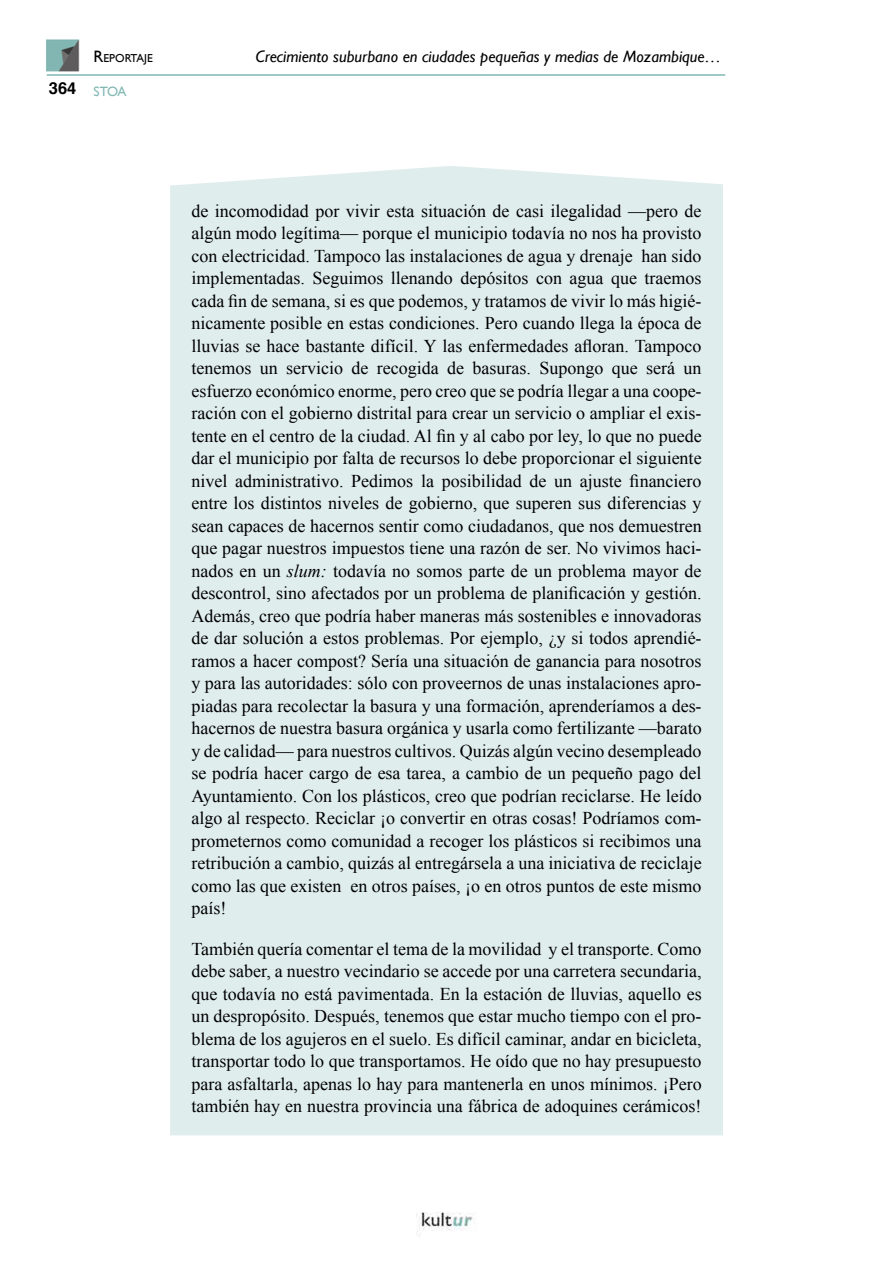
<style>
.page{position:relative;width:893px;height:1263px;background:#fff}
.page>*{position:absolute;margin:0;border:0;box-sizing:border-box;transform-origin:0 0}
.STOA_Cuerpo{font:18px/22.5px "Times New Roman";color:#000;text-align:justify}
.t1{font:italic 16.5px "Gill Sans";color:#000}
.t2{font:700 16.5px "Helvetica";color:#000}
.t3{font:13.5px "Gill Sans";color:#81b8b3}
.t4{font:11.55px "Gill Sans";color:#000}
.s1{font-size:16.5px}
.s2{font-style:italic}
</style>
<div class="page">
<div style="left:170px;top:166px;width:553px;height:969px;background:#dfedec"></div>
<img style="left:46px;top:39px;width:34px;height:33px">
<img style="left:417px;top:1212px;width:56px;height:25px">
<hr style="left:47px;top:74px;width:678px;height:2px;background:#81b8b3">
<p class="t2" style="left:49px;top:75px;width:29px">364</p>
<p class="t4" style="left:94px;top:52px;width:61px"><span class="s1">R</span>EPORTAJE</p>
<p class="t1" style="left:256px;top:47px;width:467px">Crecimiento suburbano en ciudades pequeñas y medias de Mozambique…</p>
<p class="t3" style="left:94px;top:83px;width:35px">STOA</p>
<p class="STOA_Cuerpo" style="left:191px;top:199px;width:512px">de incomodidad por vivir esta situación de casi ilegalidad —pero de algún modo legítima— porque el municipio todavía no nos ha provisto con electricidad. Tampoco las instalaciones de agua y drenaje han sido implementadas. Seguimos llenando depósitos con agua que traemos cada fin de semana, si es que podemos, y tratamos de vivir lo más higié&shy;nicamente posible en estas condiciones. Pero cuando llega la época de lluvias se hace bastante difícil. Y las enfermedades afloran. Tampoco tenemos un servicio de recogida de basuras. Supongo que será un esfuerzo económico enorme, pero creo que se podría llegar a una coope&shy;ración con el gobierno distrital para crear un servicio o ampliar el exis&shy;tente en el centro de la ciudad. Al fin y al cabo por ley, lo que no puede dar el municipio por falta de recursos lo debe proporcionar el siguiente nivel administrativo. Pedimos la posibilidad de un ajuste financiero entre los distintos niveles de gobierno, que superen sus diferencias y sean capaces de hacernos sentir como ciudadanos, que nos demuestren que pagar nuestros impuestos tiene una razón de ser. No vivimos haci&shy;nados en un <span class="s2">slum:</span> todavía no somos parte de un problema mayor de descontrol, sino afectados por un problema de planificación y gestión.<br>Además, creo que podría haber maneras más sostenibles e innovadoras de dar solución a estos problemas. Por ejemplo, ¿y si todos aprendié&shy;ramos a hacer compost? Sería una situación de ganancia para nosotros y para las autoridades: sólo con proveernos de unas instalaciones apro&shy;piadas para recolectar la basura y una formación, aprenderíamos a des&shy;hacernos de nuestra basura orgánica y usarla como fertilizante —barato y de calidad— para nuestros cultivos. Quizás algún vecino desempleado se podría hacer cargo de esa tarea, a cambio de un pequeño pago del Ayuntamiento. Con los plásticos, creo que podrían reciclarse. He leído algo al respecto. Reciclar ¡o convertir en otras cosas! Podríamos com&shy;prometernos como comunidad a recoger los plásticos si recibimos una retribución a cambio, quizás al entregársela a una iniciativa de reciclaje como las que existen en otros países, ¡o en otros puntos de este mismo país!</p>
<p class="STOA_Cuerpo" style="left:191px;top:937px;width:512px">También quería comentar el tema de la movilidad y el transporte. Como debe saber, a nuestro vecindario se accede por una carretera secundaria, que todavía no está pavimentada. En la estación de lluvias, aquello es un despropósito. Después, tenemos que estar mucho tiempo con el pro&shy;blema de los agujeros en el suelo. Es difícil caminar, andar en bicicleta, transportar todo lo que transportamos. He oído que no hay presupuesto para asfaltarla, apenas lo hay para mantenerla en unos mínimos. ¡Pero también hay en nuestra provincia una fábrica de adoquines cerámicos!</p>
</div>
